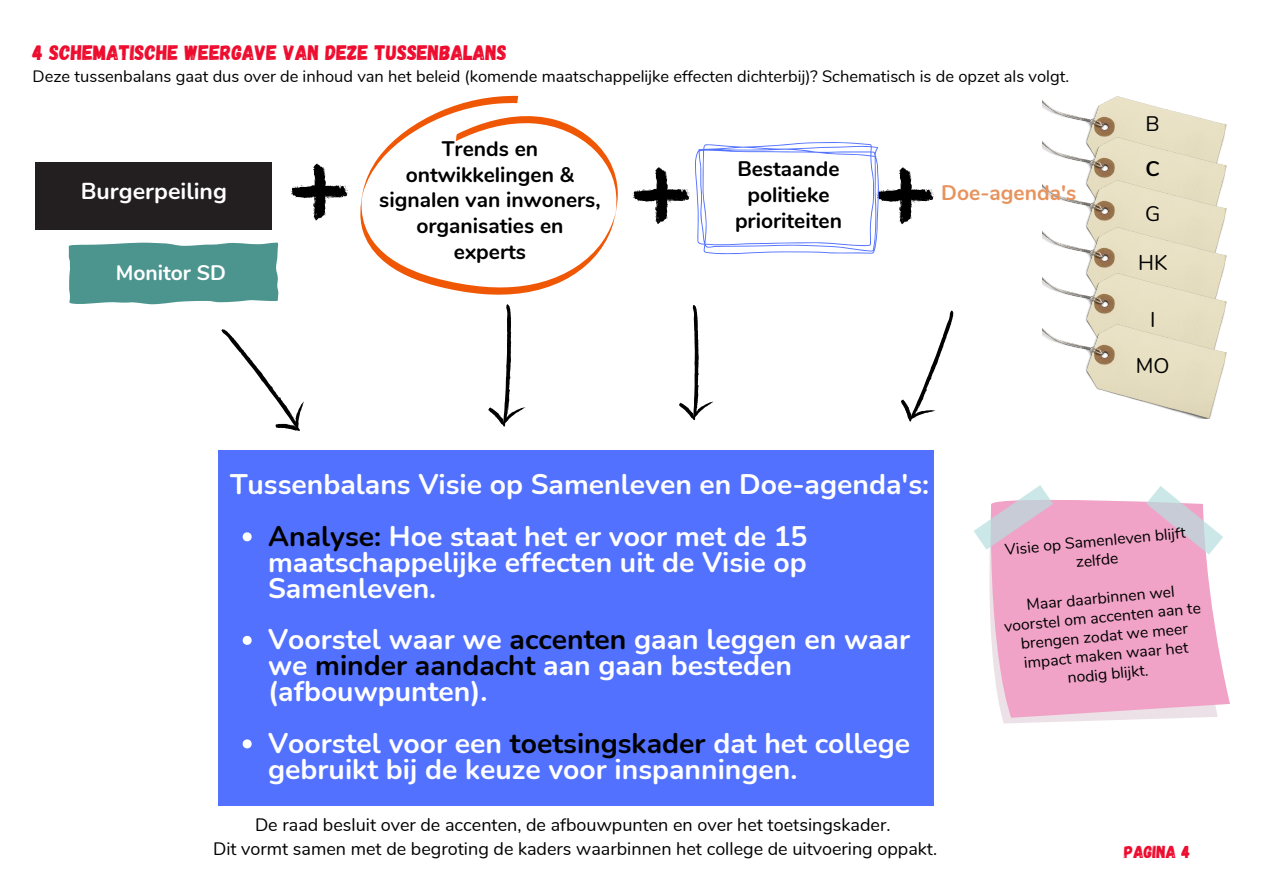
<style>
.page{position:relative;width:1263px;height:894px;background:#fff}
.page>*{position:absolute;margin:0;border:0;box-sizing:border-box;transform-origin:0 0}
.t1{font:700 28.35px/25.8px "Nunito";color:#fff}
.t2{font:700 22.95px "Nunito";color:#fff}
.t3{font:700 21px/25.7px "Nunito";color:#000;text-align:center}
.t4{font:21px "Gagalin";color:#ed0c2e}
.t5{font:700 21px "Nunito";color:#e7935d}
.t6{font:700 21px "Nunito";color:#fff}
.t7{font:21px "Nunito";color:#000}
.t8{font:18px "Nunito";color:#000}
.t9{font:17.4px "Gagalin";color:#ed0c2e}
.t10{font:16.5px "Nunito";color:#000}
.t11{font:15.75px/19px "Nunito";color:#000;text-align:center}
.s1{color:#000}
</style>
<div class="page">
<div style="left:36px;top:162px;width:236px;height:67px;background:#231f20"></div>
<div style="left:218px;top:450px;width:716px;height:355px;background:#5271ff"></div>
<svg style="left:243px;top:532px;width:9px;height:9px"></svg>
<svg style="left:243px;top:635px;width:9px;height:9px"></svg>
<svg style="left:243px;top:739px;width:9px;height:9px"></svg>
<svg style="left:290px;top:163px;width:58px;height:58px"></svg>
<svg style="left:360px;top:95px;width:258px;height:200px"></svg>
<svg style="left:68px;top:242px;width:211px;height:63px;background:#5b9e98"></svg>
<img style="left:1043px;top:96px;width:184px;height:41px">
<img style="left:1043px;top:137px;width:184px;height:43px">
<img style="left:1043px;top:180px;width:184px;height:145px">
<img style="left:1043px;top:227px;width:184px;height:93px">
<svg style="left:221px;top:329px;width:83px;height:102px"></svg>
<svg style="left:488px;top:304px;width:37px;height:123px"></svg>
<svg style="left:679px;top:305px;width:34px;height:116px"></svg>
<svg style="left:901px;top:310px;width:53px;height:112px"></svg>
<svg style="left:1002px;top:717px;width:203px;height:6px"></svg>
<svg style="left:989px;top:554px;width:241px;height:163px;background:#f0accc"></svg>
<svg style="left:974px;top:485px;width:249px;height:69px"></svg>
<img style="left:1043px;top:325px;width:184px;height:93px">
<svg style="left:632px;top:142px;width:302px;height:112px"></svg>
<p class="t4" style="left:33px;top:39px;width:476px">4 SCHEMATISCHE WEERGAVE VAN DEZE TUSSENBALANS</p>
<p class="t10" style="left:33px;top:66px;width:1038px">Deze tussenbalans gaat dus over de inhoud van het beleid (komende maatschappelijke effecten dichterbij)? Schematisch is de opzet als volgt.</p>
<p class="t2" style="left:81px;top:175px;width:148px">Burgerpeiling</p>
<p class="t6" style="left:116px;top:258px;width:112px">Monitor SD</p>
<p class="t3" style="left:379px;top:136px;width:223px">Trends en ontwikkelingen &amp; signalen van inwoners, organisaties en experts</p>
<p class="t3" style="left:735px;top:156px;width:109px">Bestaande politieke prioriteiten</p>
<p class="t5" style="left:941px;top:179px;width:137px">Doe-agenda's</p>
<p class="t1" style="left:230px;top:471px;width:701px">Tussenbalans Visie op Samenleven en Doe-agenda's:</p>
<p class="t7" style="left:1146px;top:110px;width:16px">B</p>
<p class="t3" style="left:1145px;top:156px;width:16px">C</p>
<p class="t7" style="left:1145px;top:199px;width:17px">G</p>
<p class="t7" style="left:1138px;top:248px;width:31px">HK</p>
<p class="t7" style="left:1150px;top:305px;width:7px">I</p>
<p class="t7" style="left:1136px;top:352px;width:35px">MO</p>
<p class="t1" style="left:268px;top:523px;width:541px;text-align:justify"><span class="s1">Analyse:</span> Hoe staat het er voor met de 15 maatschappelijke effecten uit de Visie op Samenleven.</p>
<p class="t1" style="left:268px;top:627px;width:644px">Voorstel waar we <span class="s1">accenten</span> gaan leggen en waar we <span class="s1">minder aandacht</span> aan gaan besteden (afbouwpunten).</p>
<p class="t1" style="left:268px;top:730px;width:644px">Voorstel voor een <span class="s1">toetsingskader</span> dat het college gebruikt bij de keuze voor inspanningen.</p>
<p class="t11" style="left:1004px;top:539px;width:183px;rotate:-5deg">Visie op Samenleven blij ft zelfde</p>
<p class="t11" style="left:1002px;top:597px;width:199px;rotate:-5deg">Maar daarbinnen wel voorstel om accenten aan te brengen zodat we meer impact maken waar het nodig blij kt.</p>
<p class="t8" style="left:255px;top:812px;width:637px">De raad besluit over de accenten, de afbouwpunten en over het toetsingskader.</p>
<p class="t8" style="left:213px;top:836px;width:726px">Dit vormt samen met de begroting de kaders waarbinnen het college de uitvoering oppakt.</p>
<p class="t9" style="left:1124px;top:840px;width:67px">PAGINA 4</p>
</div>
